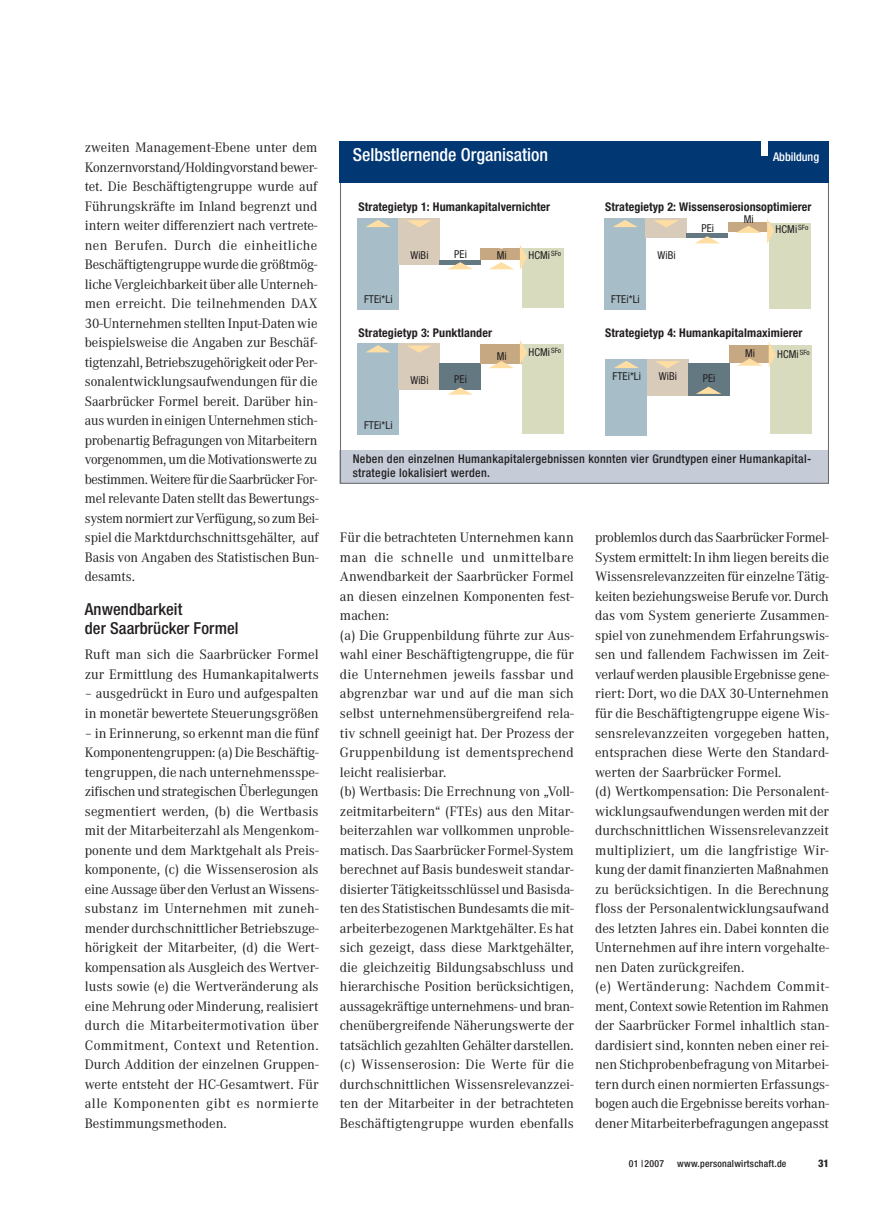
<style>
.page{position:relative;width:893px;height:1217px;background:#fff}
.page>*{position:absolute;margin:0;border:0;box-sizing:border-box;transform-origin:0 0}
.t1{font:500 condensed 18px "Helvetica Neue";color:#fff}
.t2{font:500 condensed 16.5px/19.5px "Helvetica Neue";letter-spacing:.005em;color:#231f20}
.t3{font:14.25px/19.5px "Corporate A";color:#231f20}
.t4{font:700 condensed 12px "Helvetica Neue";letter-spacing:.01em;color:#231f20}
.t5{font:500 condensed 12px/14.2px "Helvetica Neue";letter-spacing:.025em;color:#231f20}
.t6{font:500 condensed 12px "Helvetica Neue";color:#fff}
.t7{font:condensed 10.95px "Helvetica Neue";letter-spacing:.01em;color:#231f20}
.t8{font:800 condensed 10.5px "Helvetica Neue";color:#231f20}
.t9{font:500 condensed 9.75px "Helvetica Neue";letter-spacing:.025em;color:#231f20}
</style>
<div class="page">
<div style="left:340px;top:450px;width:489px;height:33px;background:#c5ccd8"></div>
<div style="left:340px;top:141px;width:489px;height:42px;background:#013874"></div>
<div style="left:761px;top:141px;width:7px;height:15px;background:#fff"></div>
<div style="left:357px;top:218px;width:42px;height:91px;background:#a7bdc8"></div>
<div style="left:399px;top:218px;width:41px;height:46px;background:#d8cbba"></div>
<hr style="left:440px;top:260px;width:41px;height:4px;background:#647882">
<div style="left:481px;top:248px;width:41px;height:12px;background:#c6a982"></div>
<div style="left:522px;top:248px;width:41px;height:60px;background:#d9dbbf"></div>
<svg style="left:366px;top:220px;width:24px;height:7px"></svg>
<svg style="left:447px;top:262px;width:26px;height:7px"></svg>
<svg style="left:489px;top:262px;width:24px;height:7px"></svg>
<svg style="left:520px;top:245px;width:7px;height:25px"></svg>
<svg style="left:407px;top:220px;width:24px;height:7px"></svg>
<div style="left:357px;top:343px;width:42px;height:91px;background:#a7bdc8"></div>
<div style="left:399px;top:343px;width:41px;height:46px;background:#d8cbba"></div>
<div style="left:440px;top:363px;width:41px;height:26px;background:#647882"></div>
<div style="left:481px;top:344px;width:41px;height:20px;background:#c6a982"></div>
<div style="left:522px;top:344px;width:41px;height:89px;background:#d9dbbf"></div>
<svg style="left:366px;top:345px;width:24px;height:7px"></svg>
<svg style="left:448px;top:387px;width:25px;height:7px"></svg>
<svg style="left:489px;top:361px;width:25px;height:7px"></svg>
<svg style="left:520px;top:340px;width:7px;height:25px"></svg>
<svg style="left:407px;top:345px;width:24px;height:7px"></svg>
<div style="left:606px;top:359px;width:41px;height:76px;background:#a7bdc8"></div>
<div style="left:647px;top:359px;width:41px;height:37px;background:#d8cbba"></div>
<div style="left:688px;top:363px;width:41px;height:33px;background:#647882"></div>
<div style="left:729px;top:345px;width:41px;height:17px;background:#c6a982"></div>
<div style="left:770px;top:345px;width:41px;height:88px;background:#d9dbbf"></div>
<svg style="left:614px;top:361px;width:25px;height:7px"></svg>
<svg style="left:696px;top:386px;width:25px;height:8px"></svg>
<svg style="left:737px;top:358px;width:25px;height:7px"></svg>
<svg style="left:769px;top:342px;width:7px;height:25px"></svg>
<svg style="left:655px;top:361px;width:25px;height:7px"></svg>
<div style="left:605px;top:218px;width:41px;height:91px;background:#a7bdc8"></div>
<div style="left:646px;top:218px;width:41px;height:19px;background:#d8cbba"></div>
<hr style="left:687px;top:233px;width:41px;height:4px;background:#647882">
<div style="left:728px;top:222px;width:41px;height:10px;background:#c6a982"></div>
<div style="left:769px;top:223px;width:41px;height:86px;background:#d9dbbf"></div>
<svg style="left:613px;top:220px;width:24px;height:7px"></svg>
<svg style="left:695px;top:236px;width:25px;height:7px"></svg>
<svg style="left:736px;top:226px;width:25px;height:7px"></svg>
<svg style="left:767px;top:219px;width:7px;height:25px"></svg>
<svg style="left:654px;top:220px;width:24px;height:7px"></svg>
<p class="t3" style="left:85px;top:139px;width:235px;text-align:justify">zweiten Management-Ebene unter dem Konzernvorstand/Holdingvorstand bewer&shy;tet. Die Beschäftigtengruppe wurde auf Führungskräfte im Inland begrenzt und intern weiter differenziert nach vertrete&shy;nen Berufen. Durch die einheitliche Beschäftigtengruppe wurde die größtmög&shy;liche Vergleichbarkeit über alle Unterneh&shy;men erreicht. Die teilnehmenden DAX 30-Unternehmen stellten Input-Daten wie beispielsweise die Angaben zur Beschäf&shy;tigtenzahl, Betriebszugehörigkeit oder Per&shy;sonalentwicklungsaufwendungen für die Saarbrücker Formel bereit. Darüber hin&shy;aus wurden in einigen Unternehmen stich&shy;probenartig Befragungen von Mitarbeitern vorgenommen, um die Motivationswerte zu bestimmen. Weitere für die Saarbrücker For&shy;mel relevante Daten stellt das Bewertungs&shy;system normiert zur Verfügung, so zum Bei&shy;spiel die Marktdurchschnittsgehälter, auf Basis von Angaben des Statistischen Bun&shy;desamts.</p>
<p class="t2" style="left:85px;top:600px;width:155px">Anwendbarkeit<br>der Saarbrücker Formel</p>
<p class="t3" style="left:85px;top:646px;width:235px">Ruft man sich die Saarbrücker Formel zur Ermittlung des Humankapitalwerts</p>
<p class="t3" style="left:85px;top:685px;width:235px">– ausgedrückt in Euro und aufgespalten in monetär bewertete Steuerungsgrößen</p>
<p class="t3" style="left:85px;top:724px;width:235px;text-align:justify">– in Erinnerung, so erkennt man die fünf Komponentengruppen: (a) Die Beschäftig&shy;tengruppen, die nach unternehmensspe&shy;zifischen und strategischen Überlegungen segmentiert werden, (b) die Wertbasis mit der Mitarbeiterzahl als Mengenkom&shy;ponente und dem Marktgehalt als Preis&shy;komponente, (c) die Wissenserosion als eine Aussage über den Verlust an Wissens&shy;substanz im Unternehmen mit zuneh&shy;mender durchschnittlicher Betriebszuge&shy;hörigkeit der Mitarbeiter, (d) die Wert&shy;kompensation als Ausgleich des Wertver&shy;lusts sowie (e) die Wertveränderung als eine Mehrung oder Minderung, realisiert durch die Mitarbeitermotivation über Commitment, Context und Retention.<br>Durch Addition der einzelnen Gruppen&shy;werte entsteht der HC-Gesamtwert. Für alle Komponenten gibt es normierte Bestimmungsmethoden.</p>
<p class="t1" style="left:353px;top:148px;width:197px">Selbstlernende Organisation</p>
<p class="t6" style="left:773px;top:152px;width:48px">Abbildung</p>
<p class="t4" style="left:359px;top:202px;width:193px">Strategietyp 1: Humankapitalvernichter</p>
<p class="t4" style="left:605px;top:202px;width:208px">Strategietyp 2: Wissenserosionsoptimierer</p>
<p class="t7" style="left:744px;top:215px;width:11px">Mi</p>
<p class="t7" style="left:701px;top:224px;width:14px">PEi</p>
<p class="t7" style="left:775px;top:225px;width:34px">HCMi <sup>SFo</sup></p>
<p class="t7" style="left:364px;top:295px;width:30px">FTEi*Li</p>
<p class="t7" style="left:410px;top:251px;width:20px">WiBi</p>
<p class="t7" style="left:454px;top:250px;width:14px">PEi</p>
<p class="t7" style="left:497px;top:251px;width:11px">Mi</p>
<p class="t7" style="left:528px;top:251px;width:34px">HCMi <sup>SFo</sup></p>
<p class="t7" style="left:611px;top:295px;width:30px">FTEi*Li</p>
<p class="t7" style="left:657px;top:251px;width:20px">WiBi</p>
<p class="t4" style="left:359px;top:328px;width:135px">Strategietyp 3: Punktlander</p>
<p class="t4" style="left:605px;top:328px;width:199px">Strategietyp 4: Humankapitalmaximierer</p>
<p class="t7" style="left:364px;top:421px;width:30px">FTEi*Li</p>
<p class="t7" style="left:410px;top:376px;width:20px">WiBi</p>
<p class="t7" style="left:454px;top:375px;width:14px">PEi</p>
<p class="t7" style="left:497px;top:351px;width:11px">Mi</p>
<p class="t7" style="left:528px;top:348px;width:34px">HCMi <sup>SFo</sup></p>
<p class="t7" style="left:612px;top:372px;width:30px">FTEi*Li</p>
<p class="t7" style="left:659px;top:372px;width:20px">WiBi</p>
<p class="t7" style="left:703px;top:374px;width:14px">PEi</p>
<p class="t7" style="left:745px;top:349px;width:11px">Mi</p>
<p class="t7" style="left:777px;top:350px;width:34px">HCMi <sup>SFo</sup></p>
<p class="t5" style="left:353px;top:452px;width:460px">Neben den einzelnen Humankapitalergebnissen konnten vier Grundtypen einer Humankapital&shy;strategie lokalisiert werden.</p>
<p class="t3" style="left:340px;top:529px;width:235px">Für die betrachteten Unternehmen kann man die schnelle und unmittelbare Anwendbarkeit der Saarbrücker Formel an diesen einzelnen Komponenten fest&shy;machen:<br>(a) Die Gruppenbildung führte zur Aus&shy;wahl einer Beschäftigtengruppe, die für die Unternehmen jeweils fassbar und abgrenzbar war und auf die man sich selbst unternehmensübergreifend rela&shy;tiv schnell geeinigt hat. Der Prozess der Gruppenbildung ist dementsprechend leicht realisierbar.<br>(b) Wertbasis: Die Errechnung von „Voll&shy;zeitmitarbeitern“ (FTEs) aus den Mitar&shy;beiterzahlen war vollkommen unproble&shy;matisch. Das Saarbrücker Formel-System berechnet auf Basis bundesweit standar&shy;disierter Tätigkeitsschlüssel und Basisda&shy;ten des Statistischen Bundesamts die mit&shy;arbeiterbezogenen Marktgehälter. Es hat sich gezeigt, dass diese Marktgehälter, die gleichzeitig Bildungsabschluss und hierarchische Position berücksichtigen, aussagekräftige unternehmens- und bran&shy;chenübergreifende Näherungswerte der tatsächlich gezahlten Gehälter darstellen. (c) Wissenserosion: Die Werte für die durchschnittlichen Wissensrelevanzzei&shy;ten der Mitarbeiter in der betrachteten Beschäftigtengruppe wurden ebenfalls</p>
<p class="t3" style="left:595px;top:529px;width:235px">problemlos durch das Saarbrücker Formel-System ermittelt: In ihm liegen bereits die Wissensrelevanzzeiten für einzelne Tätig&shy;keiten beziehungsweise Berufe vor. Durch das vom System generierte Zusammen&shy;spiel von zunehmendem Erfahrungswis&shy;sen und fallendem Fachwissen im Zeit&shy;verlauf werden plausible Ergebnisse gene&shy;riert: Dort, wo die DAX 30-Unternehmen für die Beschäftigtengruppe eigene Wis&shy;sensrelevanzzeiten vorgegeben hatten, entsprachen diese Werte den Standard&shy;werten der Saarbrücker Formel.<br>(d) Wertkompensation: Die Personalent&shy;wicklungsaufwendungen werden mit der durchschnittlichen Wissensrelevanzzeit multipliziert, um die langfristige Wir&shy;kung der damit finanzierten Maßnahmen zu berücksichtigen. In die Berechnung floss der Personalentwicklungsaufwand des letzten Jahres ein. Dabei konnten die Unternehmen auf ihre intern vorgehalte&shy;nen Daten zurückgreifen.<br>(e) Wertänderung: Nachdem Commit&shy;ment, Context sowie Retention im Rahmen der Saarbrücker Formel inhaltlich stan&shy;dardisiert sind, konnten neben einer rei&shy;nen Stichprobenbefragung von Mitarbei&shy;tern durch einen normierten Erfassungs&shy;bogen auch die Ergebnisse bereits vorhan&shy;dener Mitarbeiterbefragungen angepasst</p>
<p class="t9" style="left:629px;top:1159px;width:37px">01 |2007</p>
<p class="t9" style="left:677px;top:1159px;width:111px">www.personalwirtschaft.de</p>
<p class="t8" style="left:818px;top:1158px;width:12px">31</p>
</div>
